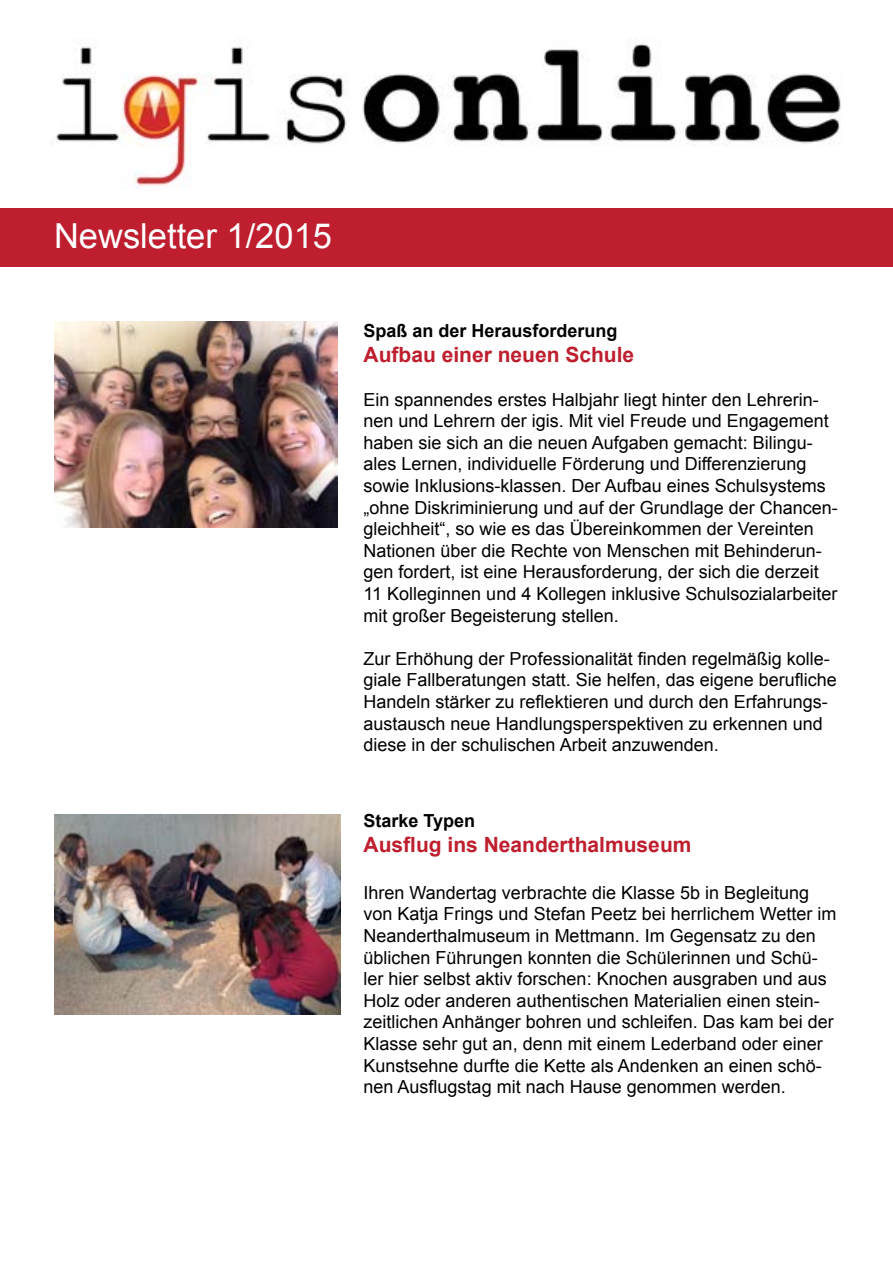
<style>
.page{position:relative;width:893px;height:1263px;background:#fff}
.page>*{position:absolute;margin:0;border:0;box-sizing:border-box;transform-origin:0 0}
.t1{font:34.5px "Arial";color:#fff}
.t2{font:700 21px "Arial";color:#be1e2d}
.t3{font:18px/21.6px "Arial";color:#000}
.t4{font:700 18px "Arial";color:#000}
</style>
<div class="page">
<div style="left:0;top:208px;width:893px;height:59px;background:#be1e2d"></div>
<img style="left:54px;top:322px;width:284px;height:205px">
<img style="left:54px;top:814px;width:287px;height:200px">
<img style="left:52px;top:38px;width:789px;height:150px">
<h1 class="t1" style="left:54px;top:214px;width:280px">Newsletter 1/2015</h1>
<p class="t4" style="left:364px;top:319px;width:256px">Spaß an der Herausforderung</p>
<p class="t2" style="left:364px;top:341px;width:272px">Aufbau einer neuen Schule</p>
<p class="t3" style="left:364px;top:389px;width:476px">Ein spannendes erstes Halbjahr liegt hinter den Lehrerin&shy;nen und Lehrern der igis. Mit viel Freude und Engagement haben sie sich an die neuen Aufgaben gemacht: Bilingu&shy;ales Lernen, individuelle Förderung und Differenzierung sowie Inklusions-klassen. Der Aufbau eines Schulsystems „ohne Diskriminierung und auf der Grundlage der Chancen&shy;gleichheit“, so wie es das Übereinkommen der Vereinten Nationen über die Rechte von Menschen mit Behinderun&shy;gen fordert, ist eine Herausforderung, der sich die derzeit 11 Kolleginnen und 4 Kollegen inklusive Schulsozialarbeiter mit großer Begeisterung stellen.</p>
<p class="t3" style="left:364px;top:648px;width:475px">Zur Erhöhung der Professionalität finden regelmäßig kolle&shy;giale Fallberatungen statt. Sie helfen, das eigene berufliche Handeln stärker zu reflektieren und durch den Erfahrungs&shy;austausch neue Handlungsperspektiven zu erkennen und diese in der schulischen Arbeit anzuwenden.</p>
<p class="t4" style="left:364px;top:808px;width:113px">Starke Typen</p>
<p class="t2" style="left:364px;top:831px;width:329px">Ausflug ins Neanderthalmuseum</p>
<p class="t3" style="left:364px;top:882px;width:474px">Ihren Wandertag verbrachte die Klasse 5b in Begleitung von Katja Frings und Stefan Peetz bei herrlichem Wetter im Neanderthalmuseum in Mettmann. Im Gegensatz zu den üblichen Führungen konnten die Schülerinnen und Schü&shy;ler hier selbst aktiv forschen: Knochen ausgraben und aus Holz oder anderen authentischen Materialien einen stein&shy;zeitlichen Anhänger bohren und schleifen. Das kam bei der Klasse sehr gut an, denn mit einem Lederband oder einer Kunstsehne durfte die Kette als Andenken an einen schö&shy;nen Ausflugstag mit nach Hause genommen werden.</p>
</div>
